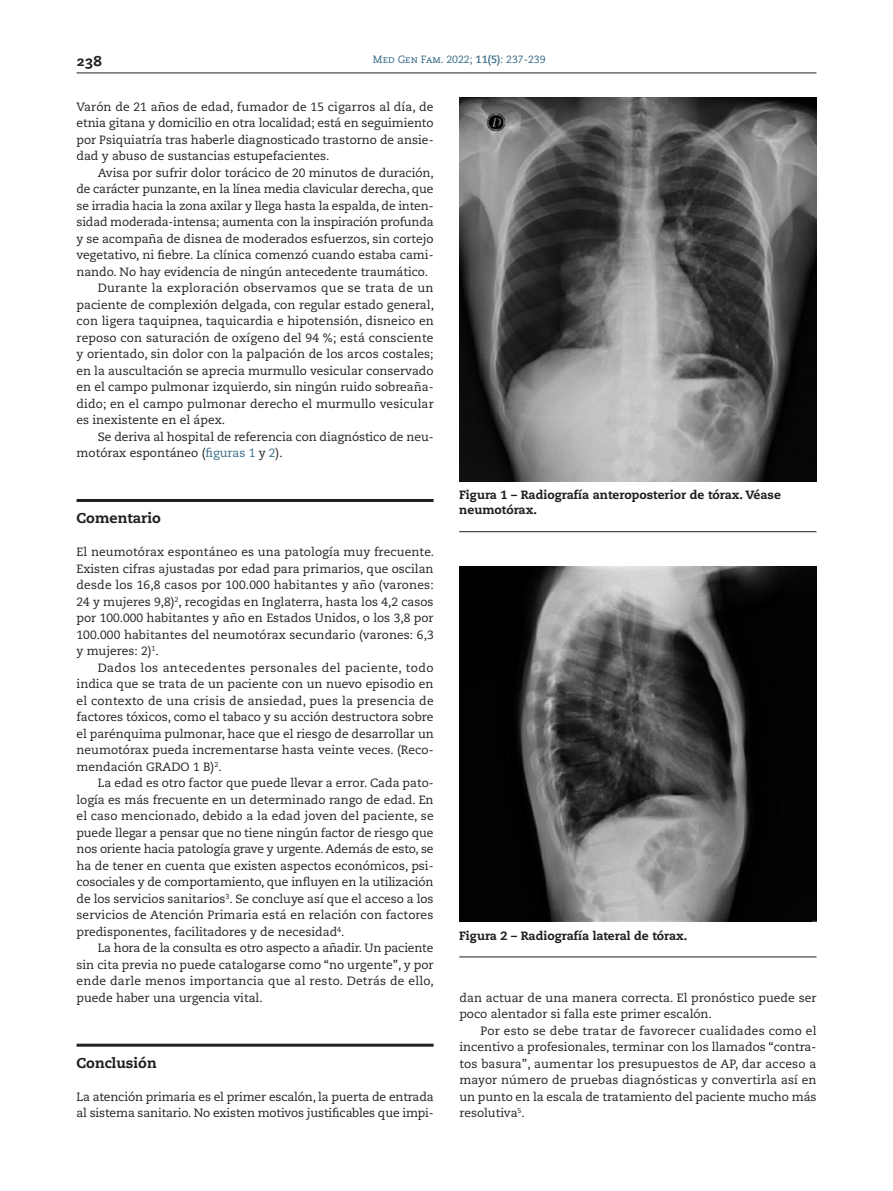
<style>
.page{position:relative;width:893px;height:1191px;background:#fff}
.page>*{position:absolute;margin:0;border:0;box-sizing:border-box;transform-origin:0 0}
.parr_1{font:800 14.25px "Caecilia LT Std";color:#231f20}
.tx{font:12px/16.5px "Caecilia LT Std";color:#231f20;text-align:justify}
.tx_1ª_lin{font:12px/16.5px "Caecilia LT Std";color:#231f20;text-align:justify}
.fig_pie{font:800 12px/15px "Caecilia LT Std";color:#231f20}
.t1{font:10.5px "Caecilia LT Std";color:#366986}
.s1{font-weight:700}
.s2{color:#366986}
</style>
<div class="page">
<hr style="left:77px;top:73px;width:739px;height:1px;background:#231f20">
<hr style="left:77px;top:499px;width:357px;height:3px;background:#231f20">
<hr style="left:77px;top:1043px;width:357px;height:3px;background:#231f20">
<hr style="left:459px;top:531px;width:357px;height:1px;background:#231f20">
<hr style="left:459px;top:956px;width:357px;height:1px;background:#231f20">
<img style="left:459px;top:98px;width:357px;height:384px">
<img style="left:459px;top:567px;width:357px;height:355px">
<p class="parr_1" style="left:77px;top:52px;width:27px">238</p>
<p class="t1" style="left:373px;top:53px;width:174px">Med Gen Fam. 2022; <span class="s1">11(5)</span>: 237-239</p>
<p class="tx_1ª_lin" style="left:77px;top:98px;width:359px">Varón de 21 años de edad, fumador de 15 cigarros al día, de etnia gitana y domicilio en otra localidad; está en seguimiento por Psiquiatría tras haberle diagnosticado trastorno de ansie&shy;dad y abuso de sustancias estupefacientes.</p>
<p class="tx" style="left:77px;top:164px;width:359px;text-indent:21px">Avisa por sufrir dolor torácico de 20 minutos de duración, de carácter punzante, en la línea media clavicular derecha, que se irradia hacia la zona axilar y llega hasta la espalda, de inten&shy;sidad moderada-intensa; aumenta con la inspiración profunda y se acompaña de disnea de moderados esfuerzos, sin cortejo vegetativo, ni fiebre. La clínica comenzó cuando estaba cami&shy;nando. No hay evidencia de ningún antecedente traumático.</p>
<p class="tx" style="left:77px;top:280px;width:359px;text-indent:21px">Durante la exploración observamos que se trata de un paciente de complexión delgada, con regular estado general, con ligera taquipnea, taquicardia e hipotensión, disneico en reposo con saturación de oxígeno del 94 %; está consciente y orientado, sin dolor con la palpación de los arcos costales; en la auscultación se aprecia murmullo vesicular conservado en el campo pulmonar izquierdo, sin ningún ruido sobreaña&shy;dido; en el campo pulmonar derecho el murmullo vesicular es inexistente en el ápex.</p>
<p class="tx" style="left:77px;top:428px;width:359px;text-indent:21px">Se deriva al hospital de referencia con diagnóstico de neu&shy;motórax espontáneo (<span class="s2">figuras 1</span> y <span class="s2">2</span>).</p>
<p class="parr_1" style="left:77px;top:509px;width:86px">Comentario</p>
<p class="tx_1ª_lin" style="left:77px;top:544px;width:359px">El neumotórax espontáneo es una patología muy frecuente.<br>Existen cifras ajustadas por edad para primarios, que oscilan desde los 16,8 casos por 100.000 habitantes y año (varones:<br>24 y mujeres 9,8)<sup>2</sup>, recogidas en Inglaterra, hasta los 4,2 casos por 100.000 habitantes y año en Estados Unidos, o los 3,8 por 100.000 habitantes del neumotórax secundario (varones: 6,3 y mujeres: 2)<sup>1</sup>.</p>
<p class="tx" style="left:77px;top:659px;width:359px;text-indent:21px">Dados los antecedentes personales del paciente, todo indica que se trata de un paciente con un nuevo episodio en el contexto de una crisis de ansiedad, pues la presencia de factores tóxicos, como el tabaco y su acción destructora sobre el parénquima pulmonar, hace que el riesgo de desarrollar un neumotórax pueda incrementarse hasta veinte veces. (Reco&shy;mendación GRADO 1 B)<sup>2</sup>.</p>
<p class="tx" style="left:77px;top:775px;width:359px;text-indent:21px">La edad es otro factor que puede llevar a error. Cada pato&shy;logía es más frecuente en un determinado rango de edad. En el caso mencionado, debido a la edad joven del paciente, se puede llegar a pensar que no tiene ningún factor de riesgo que nos oriente hacia patología grave y urgente. Además de esto, se ha de tener en cuenta que existen aspectos económicos, psi&shy;cosociales y de comportamiento, que influyen en la utilización de los servicios sanitarios<sup>3</sup>. Se concluye así que el acceso a los servicios de Atención Primaria está en relación con factores predisponentes, facilitadores y de necesidad<sup>4</sup>.</p>
<p class="tx" style="left:77px;top:940px;width:359px;text-indent:21px">La hora de la consulta es otro aspecto a añadir. Un paciente sin cita previa no puede catalogarse como “no urgente”, y por ende darle menos importancia que al resto. Detrás de ello, puede haber una urgencia vital.</p>
<p class="parr_1" style="left:77px;top:1054px;width:82px">Conclusión</p>
<p class="tx_1ª_lin" style="left:77px;top:1088px;width:359px">La atención primaria es el primer escalón, la puerta de entrada al sistema sanitario. No existen motivos justificables que impi-</p>
<p class="fig_pie" style="left:459px;top:488px;width:323px">Figura 1 – Radiografía anteroposterior de tórax. Véase neumotórax.</p>
<p class="fig_pie" style="left:459px;top:928px;width:230px">Figura 2 – Radiografía lateral de tórax.</p>
<p class="tx_1ª_lin" style="left:459px;top:989px;width:359px">dan actuar de una manera correcta. El pronóstico puede ser poco alentador si falla este primer escalón.</p>
<p class="tx" style="left:459px;top:1022px;width:359px;text-indent:21px">Por esto se debe tratar de favorecer cualidades como el incentivo a profesionales, terminar con los llamados “contra&shy;tos basura”, aumentar los presupuestos de AP, dar acceso a mayor número de pruebas diagnósticas y convertirla así en un punto en la escala de tratamiento del paciente mucho más resolutiva<sup>5</sup>.</p>
</div>
